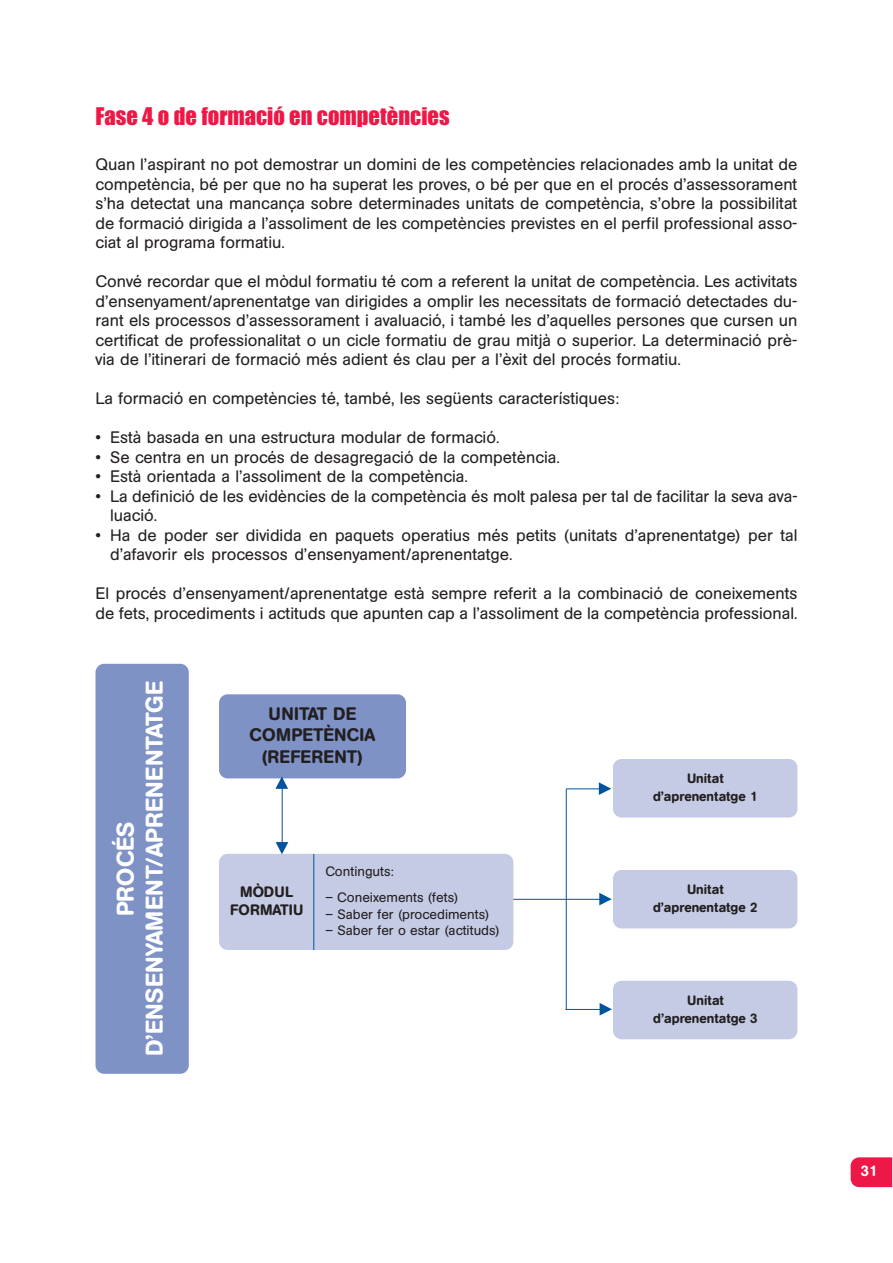
<style>
.page{position:relative;width:893px;height:1263px;background:#fff}
.page>*{position:absolute;margin:0;border:0;box-sizing:border-box;transform-origin:0 0}
.t1{font:500 24px/28.8px "AG Book Rounded";letter-spacing:.01em;color:#fff;text-align:center}
.t2{font:22.5px "Impact";color:#ed1845}
.t3{font:500 18px/21.6px "AG Book Rounded";letter-spacing:.02em;color:#231f20;text-align:center}
.t4{font:16.5px/19.5px "AG Book Rounded";color:#231f20}
.t5{font:500 15px/18px "AG Book Rounded";color:#231f20;text-align:center}
.t6{font:500 15px "AG Book Rounded";color:#fff}
.t7{font:13.5px "AG Book Rounded";color:#231f20}
.t8{font:500 13.5px/18px "AG Book Rounded";color:#231f20;text-align:center}
</style>
<div class="page">
<div style="left:613px;top:759px;width:184px;height:59px;background:#c5cbe5;border-radius:9px"></div>
<div style="left:613px;top:870px;width:184px;height:58px;background:#c5cbe5;border-radius:9px"></div>
<div style="left:613px;top:981px;width:184px;height:58px;background:#c5cbe5;border-radius:9px"></div>
<div style="left:95px;top:664px;width:94px;height:410px;background:#7e92c6;border-radius:9px"></div>
<hr style="left:282px;top:778px;width:1px;height:70px;background:#0153a0">
<hr style="left:510px;top:899px;width:100px;height:1px;background:#0153a0">
<svg style="left:599px;top:893px;width:12px;height:12px"></svg>
<hr style="left:566px;top:789px;width:44px;height:1px;background:#0153a0">
<svg style="left:599px;top:782px;width:12px;height:13px"></svg>
<hr style="left:565px;top:1009px;width:46px;height:1px;background:#0153a0">
<svg style="left:599px;top:1003px;width:13px;height:13px"></svg>
<svg style="left:276px;top:842px;width:12px;height:12px"></svg>
<div style="left:219px;top:694px;width:187px;height:84px;background:#7e92c6;border-radius:9px"></div>
<svg style="left:275px;top:777px;width:13px;height:12px"></svg>
<hr style="left:566px;top:789px;width:1px;height:221px;background:#0153a0">
<div style="left:219px;top:854px;width:294px;height:96px;background:#c5cbe5;border-radius:9px"></div>
<hr style="left:313px;top:854px;width:1px;height:96px;background:#0153a0">
<svg style="left:850px;top:1157px;width:42px;height:30px"></svg>
<h2 class="t2" style="left:95px;top:109px;width:355px">Fase 4 o de formació en competències</h2>
<p class="t4" style="left:95px;top:156px;width:703px;text-align:justify">Quan l’aspirant no pot demostrar un domini de les competències relacionades amb la unitat de competència, bé per que no ha superat les proves, o bé per que en el procés d’assessorament s’ha detectat una mancança sobre determinades unitats de competència, s’obre la possibilitat de formació dirigida a l’assoliment de les competències previstes en el perfil professional asso&shy;ciat al programa formatiu.</p>
<p class="t4" style="left:95px;top:273px;width:703px;text-align:justify">Convé recordar que el mòdul formatiu té com a referent la unitat de competència. Les activitats d’ensenyament/aprenentatge van dirigides a omplir les necessitats de formació detectades du&shy;rant els processos d’assessorament i avaluació, i també les d’aquelles persones que cursen un certificat de professionalitat o un cicle formatiu de grau mitjà o superior. La determinació prè&shy;via de l’itinerari de formació més adient és clau per a l’èxit del procés formatiu.</p>
<p class="t4" style="left:95px;top:390px;width:525px">La formació en competències té, també, les següents característiques:</p>
<p class="t4" style="left:95px;top:429px;width:405px">• Està basada en una estructura modular de formació.</p>
<p class="t4" style="left:95px;top:449px;width:466px">• Se centra en un procés de desagregació de la competència.</p>
<p class="t4" style="left:95px;top:468px;width:374px">• Està orientada a l’assoliment de la competència.</p>
<p class="t4" style="left:110px;top:488px;width:688px;text-indent:-15px">• La definició de les evidències de la competència és molt palesa per tal de facilitar la seva ava&shy;luació.</p>
<p class="t4" style="left:110px;top:527px;width:689px;text-indent:-15px">• Ha de poder ser dividida en paquets operatius més petits (unitats d’aprenentatge) per tal d’afavorir els processos d’ensenyament/aprenentatge.</p>
<p class="t4" style="left:95px;top:585px;width:703px">El procés d’ensenyament/aprenentatge està sempre referit a la combinació de coneixements de fets, procediments i actituds que apunten cap a l’assoliment de la competència professional.</p>
<h1 class="t1" style="left:113px;top:1056px;width:377px;rotate:-90deg">PROCÉS<br>D’ENSENYAMENT/APRENENTATGE</h1>
<p class="t3" style="left:249px;top:704px;width:127px">UNITAT DE<br>COMPETÈNCIA (REFERENT)</p>
<p class="t5" style="left:230px;top:883px;width:75px">MÒDUL<br>FORMATIU</p>
<p class="t7" style="left:325px;top:866px;width:70px">Continguts:</p>
<p class="t7" style="left:325px;top:893px;width:134px">– Coneixements (fets)</p>
<p class="t7" style="left:325px;top:909px;width:165px">– Saber fer (procediments)</p>
<p class="t7" style="left:325px;top:925px;width:176px">– Saber fer o estar (actituds)</p>
<p class="t8" style="left:653px;top:771px;width:106px">Unitat d’aprenentatge 1</p>
<p class="t8" style="left:653px;top:881px;width:106px">Unitat d’aprenentatge 2</p>
<p class="t8" style="left:653px;top:992px;width:106px">Unitat d’aprenentatge 3</p>
<p class="t6" style="left:860px;top:1166px;width:18px">31</p>
</div>
